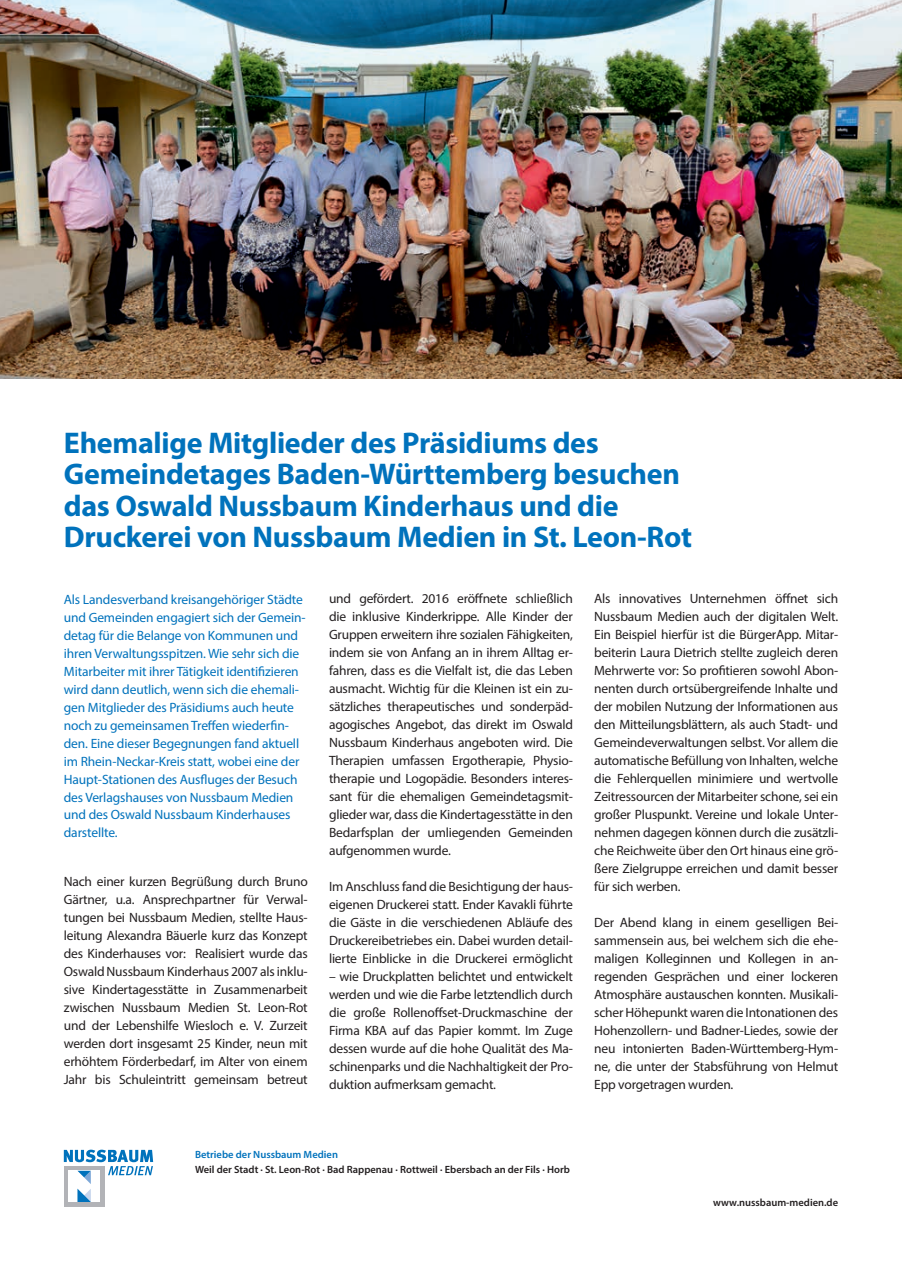
<style>
.page{position:relative;width:902px;height:1280px;background:#fff}
.page>*{position:absolute;margin:0;border:0;box-sizing:border-box;transform-origin:0 0}
.t1{font:700 30px/31.5px "Myriad Pro";letter-spacing:-.01em;color:#0072bc}
.t2{font:13.5px/18px "Myriad Pro";letter-spacing:-.015em;color:#231f20;text-align:justify}
.t3{font:13.5px/18px "Myriad Pro";letter-spacing:-.01em;color:#0072bc}
.t4{font:600 10.5px "Myriad Pro";color:#231f20}
.t5{font:600 10.5px "Myriad Pro";color:#0072bc}
</style>
<div class="page">
<img style="left:0;top:0;width:901px;height:378px">
<div style="left:64px;top:1166px;width:40px;height:40px;background:#b2b3b7"></div>
<svg style="left:64px;top:1150px;width:89px;height:52px"></svg>
<h1 class="t1" style="left:64px;top:426px;width:629px">Ehemalige Mitglieder des Präsidiums des Gemeindetages Baden-Württemberg besuchen das Oswald Nussbaum Kinderhaus und die Druckerei von Nussbaum Medien in St. Leon-Rot</h1>
<p class="t3" style="left:64px;top:590px;width:243px">Als Landesverband kreisangehöriger Städte und Gemeinden engagiert sich der Gemein&shy;detag für die Belange von Kommunen und ihren Verwaltungsspitzen. Wie sehr sich die Mitarbeiter mit ihrer Tätigkeit identifizieren wird dann deutlich, wenn sich die ehemali&shy;gen Mitglieder des Präsidiums auch heute noch zu gemeinsamen Treffen wiederfin&shy;den. Eine dieser Begegnungen fand aktuell im Rhein-Neckar-Kreis statt, wobei eine der Haupt-Stationen des Ausfluges der Besuch des Verlagshauses von Nussbaum Medien und des Oswald Nussbaum Kinderhauses darstellte.</p>
<p class="t2" style="left:64px;top:872px;width:245px">Nach einer kurzen Begrüßung durch Bruno Gärtner, u.a. Ansprechpartner für Verwal&shy;tungen bei Nussbaum Medien, stellte Haus&shy;leitung Alexandra Bäuerle kurz das Konzept des Kinderhauses vor: Realisiert wurde das Oswald Nussbaum Kinderhaus 2007 als inklu&shy;sive Kindertagesstätte in Zusammenarbeit zwischen Nussbaum Medien St. Leon-Rot und der Lebenshilfe Wiesloch e. V. Zurzeit werden dort insgesamt 25 Kinder, neun mit erhöhtem Förderbedarf, im Alter von einem Jahr bis Schuleintritt gemeinsam betreut</p>
<p class="t2" style="left:329px;top:590px;width:245px">und gefördert. 2016 eröffnete schließlich die inklusive Kinderkrippe. Alle Kinder der Gruppen erweitern ihre sozialen Fähigkeiten, indem sie von Anfang an in ihrem Alltag er&shy;fahren, dass es die Vielfalt ist, die das Leben ausmacht. Wichtig für die Kleinen ist ein zu&shy;sätzliches therapeutisches und sonderpäd&shy;agogisches Angebot, das direkt im Oswald Nussbaum Kinderhaus angeboten wird. Die Therapien umfassen Ergotherapie, Physio&shy;therapie und Logopädie. Besonders interes&shy;sant für die ehemaligen Gemeindetagsmit&shy;glieder war, dass die Kindertagesstätte in den Bedarfsplan der umliegenden Gemeinden aufgenommen wurde.</p>
<p class="t2" style="left:329px;top:878px;width:245px">Im Anschluss fand die Besichtigung der haus&shy;eigenen Druckerei statt. Ender Kavakli führte die Gäste in die verschiedenen Abläufe des Druckereibetriebes ein. Dabei wurden detail&shy;lierte Einblicke in die Druckerei ermöglicht</p>
<p class="t2" style="left:329px;top:968px;width:245px">– wie Druckplatten belichtet und entwickelt werden und wie die Farbe letztendlich durch die große Rollenoffset-Druckmaschine der Firma KBA auf das Papier kommt. Im Zuge dessen wurde auf die hohe Qualität des Ma&shy;schinenparks und die Nachhaltigkeit der Pro&shy;duktion aufmerksam gemacht.</p>
<p class="t2" style="left:594px;top:589px;width:245px">Als innovatives Unternehmen öffnet sich Nussbaum Medien auch der digitalen Welt.<br>Ein Beispiel hierfür ist die BürgerApp. Mitar&shy;beiterin Laura Dietrich stellte zugleich deren Mehrwerte vor: So profitieren sowohl Abon&shy;nenten durch ortsübergreifende Inhalte und der mobilen Nutzung der Informationen aus den Mitteilungsblättern, als auch Stadt- und Gemeindeverwaltungen selbst. Vor allem die automatische Befüllung von Inhalten, welche die Fehlerquellen minimiere und wertvolle Zeitressourcen der Mitarbeiter schone, sei ein großer Pluspunkt. Vereine und lokale Unter&shy;nehmen dagegen können durch die zusätzli&shy;che Reichweite über den Ort hinaus eine grö&shy;ßere Zielgruppe erreichen und damit besser für sich werben.</p>
<p class="t2" style="left:594px;top:913px;width:245px">Der Abend klang in einem geselligen Bei&shy;sammensein aus, bei welchem sich die ehe&shy;maligen Kolleginnen und Kollegen in an&shy;regenden Gesprächen und einer lockeren Atmosphäre austauschen konnten. Musikali&shy;scher Höhepunkt waren die Intonationen des Hohenzollern- und Badner-Liedes, sowie der neu intonierten Baden-Württemberg-Hym&shy;ne, die unter der Stabsführung von Helmut Epp vorgetragen wurden.</p>
<p class="t5" style="left:195px;top:1147px;width:144px">Betriebe der Nussbaum Medien</p>
<p class="t4" style="left:195px;top:1162px;width:376px">Weil der Stadt · St. Leon-Rot · Bad Rappenau · Rottweil · Ebersbach an der Fils · Horb</p>
<p class="t4" style="left:713px;top:1195px;width:126px">www.nussbaum-medien.de</p>
</div>
